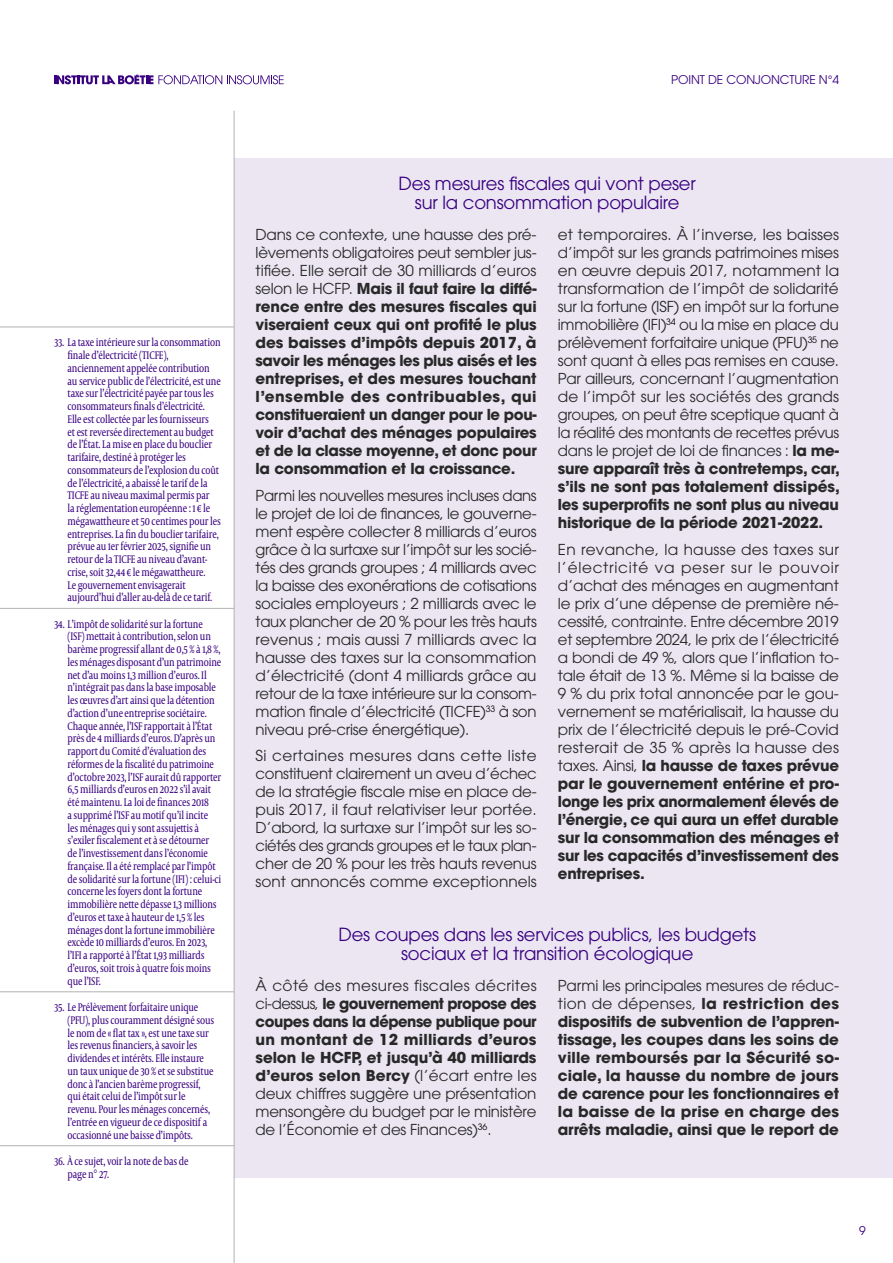
<style>
.page{position:relative;width:893px;height:1263px;background:#fff}
.page>*{position:absolute;margin:0;border:0;box-sizing:border-box;transform-origin:0 0}
.Intertitres{font:18px/19.5px "ITC Avant Garde Pro";letter-spacing:-.01em;color:#390080;text-align:center}
.Texte_courant{font:15px/18px "ITC Avant Garde Pro";letter-spacing:-.015em;color:#282828;text-align:justify}
.Texte_courant-2{font:700 15px/18px "ITC Avant Garde Pro";letter-spacing:-.015em;color:#282828;text-align:justify}
.t1{font:12px "ITC Avant Garde Pro";letter-spacing:-.01em;color:#390080}
.t2{font:11.25px/12.8px "Capitolium News 2";letter-spacing:-.015em;color:#390080;scale:.8 1}
.s1{font-weight:400}
.s2{font-weight:700}
</style>
<div class="page">
<div style="left:234px;top:158px;width:659px;height:1020px;background:#ebe6f2"></div>
<svg style="left:54px;top:75px;width:230px;height:9px"></svg>
<hr style="left:234px;top:111px;width:1px;height:1152px;background:#b3b2b2">
<hr style="left:0;top:327px;width:234px;height:1px;background:#b3b2b2">
<hr style="left:0;top:608px;width:234px;height:1px;background:#b3b2b2">
<hr style="left:0;top:991px;width:234px;height:1px;background:#b3b2b2">
<hr style="left:0;top:1145px;width:234px;height:1px;background:#b3b2b2">
<p class="t1" style="left:671px;top:72px;width:169px">POINT DE CONJONCTURE N°4</p>
<p class="t2" style="left:68px;top:336px;width:193px;text-indent:-14px">33. La taxe intérieure sur la consommation finale d’électricité (TICFE), anciennement appelée contribution au service public de l’électricité, est une taxe sur l’électricité payée par tous les consommateurs finals d’électricité.<br>Elle est collectée par les fournisseurs<br>et est reversée directement au budget de l’État. La mise en place du bouclier tarifaire, destiné à protéger les consommateurs de l’explosion du coût de l’électricité, a abaissé le tarif de la TICFE au niveau maximal permis par<br>la réglementation européenne : 1 € le mégawattheure et 50 centimes pour les entreprises. La fin du bouclier tarifaire, prévue au 1er février 2025, signifie un retour de la TICFE au niveau d’avant&shy;crise, soit 32,44 € le mégawattheure.<br>Le gouvernement envisagerait aujourd’hui d’aller au-delà de ce tarif.</p>
<p class="t2" style="left:68px;top:617px;width:194px;text-indent:-14px">34. L’impôt de solidarité sur la fortune (ISF) mettait à contribution, selon un barème progressif allant de 0,5 % à 1,8 %, les ménages disposant d’un patrimoine net d’au moins 1,3 million d’euros. Il n’intégrait pas dans la base imposable les œuvres d’art ainsi que la détention d’action d’une entreprise sociétaire.<br>Chaque année, l’ISF rapportait à l’État près de 4 milliards d’euros. D’après un rapport du Comité d’évaluation des réformes de la fiscalité du patrimoine d’octobre 2023, l’ISF aurait dû rapporter 6,5 milliards d’euros en 2022 s’il avait été maintenu. La loi de finances 2018<br>a supprimé l’ISF au motif qu’il incite les ménages qui y sont assujettis à s’exiler fiscalement et à se détourner de l’investissement dans l’économie française. Il a été remplacé par l’impôt de solidarité sur la fortune (IFI) : celui-ci concerne les foyers dont la fortune immobilière nette dépasse 1,3 millions d’euros et taxe à hauteur de 1,5 % les ménages dont la fortune immobilière excède 10 milliards d’euros. En 2023, l’IFI a rapporté à l’État 1,93 milliards d’euros, soit trois à quatre fois moins que l’ISF.</p>
<p class="t2" style="left:68px;top:1000px;width:185px;text-indent:-14px">35. Le Prélèvement forfaitaire unique (PFU), plus couramment désigné sous le nom de « flat tax », est une taxe sur les revenus financiers, à savoir les dividendes et intérêts. Elle instaure un taux unique de 30 % et se substitue donc à l’ancien barème progressif, qui était celui de l’impôt sur le revenu. Pour les ménages concernés, l’entrée en vigueur de ce dispositif a occasionné une baisse d’impôts.</p>
<p class="t2" style="left:68px;top:1154px;width:153px;text-indent:-14px">36. À ce sujet, voir la note de bas de page n° 27.</p>
<p class="Intertitres" style="left:399px;top:173px;width:299px">Des mesures fiscales qui vont peser sur la consommation populaire</p>
<p class="Texte_courant-2" style="left:256px;top:225px;width:283px"><span class="s1">Dans ce contexte, une hausse des pré&shy;lèvements obligatoires peut sembler jus&shy;tifiée. Elle serait de 30 milliards d’euros selon le HCFP.</span> Mais il faut faire la diffé&shy;rence entre des mesures fiscales qui viseraient ceux qui ont profité le plus des baisses d’impôts depuis 2017, à savoir les ménages les plus aisés et les entreprises, et des mesures touchant l’ensemble des contribuables, qui constitueraient un danger pour le pou&shy;voir d’achat des ménages populaires et de la classe moyenne, et donc pour la consommation et la croissance.</p>
<p class="Texte_courant" style="left:256px;top:486px;width:283px">Parmi les nouvelles mesures incluses dans le projet de loi de finances, le gouverne&shy;ment espère collecter 8 milliards d’euros grâce à la surtaxe sur l’impôt sur les socié&shy;tés des grands groupes ; 4 milliards avec la baisse des exonérations de cotisations sociales employeurs ; 2 milliards avec le taux plancher de 20 % pour les très hauts revenus ; mais aussi 7 milliards avec la hausse des taxes sur la consommation d’électricité (dont 4 milliards grâce au retour de la taxe intérieure sur la consom&shy;mation finale d’électricité (TICFE)<sup>33</sup> à son niveau pré-crise énergétique).</p>
<p class="Texte_courant" style="left:256px;top:746px;width:283px">Si certaines mesures dans cette liste constituent clairement un aveu d’échec de la stratégie fiscale mise en place de&shy;puis 2017, il faut relativiser leur portée.<br>D’abord, la surtaxe sur l’impôt sur les so&shy;ciétés des grands groupes et le taux plan&shy;cher de 20 % pour les très hauts revenus sont annoncés comme exceptionnels</p>
<p class="Texte_courant" style="left:558px;top:225px;width:283px">et temporaires. À l’inverse, les baisses d’impôt sur les grands patrimoines mises en œuvre depuis 2017, notamment la transformation de l’impôt de solidarité sur la fortune (ISF) en impôt sur la fortune immobilière (IFI)<sup>34</sup> ou la mise en place du prélèvement forfaitaire unique (PFU)<sup>35</sup> ne sont quant à elles pas remises en cause.<br>Par ailleurs, concernant l’augmentation de l’impôt sur les sociétés des grands groupes, on peut être sceptique quant à la réalité des montants de recettes prévus dans le projet de loi de finances : <span class="s2">la me&shy;sure apparaît très à contretemps, car, s’ils ne sont pas totalement dissipés, les superprofits ne sont plus au niveau historique de la période 2021-2022.</span></p>
<p class="Texte_courant" style="left:558px;top:540px;width:283px">En revanche, la hausse des taxes sur l’électricité va peser sur le pouvoir d’achat des ménages en augmentant le prix d’une dépense de première né&shy;cessité, contrainte. Entre décembre 2019 et septembre 2024, le prix de l’électricité a bondi de 49 %, alors que l’inflation to&shy;tale était de 13 %. Même si la baisse de 9 % du prix total annoncée par le gou&shy;vernement se matérialisait, la hausse du prix de l’électricité depuis le pré-Covid resterait de 35 % après la hausse des taxes. Ainsi, <span class="s2">la hausse de taxes prévue par le gouvernement entérine et pro&shy;longe les prix anormalement élevés de l’énergie, ce qui aura un effet durable sur la consommation des ménages et sur les capacités d’investissement des entreprises.</span></p>
<p class="Intertitres" style="left:338px;top:924px;width:419px">Des coupes dans les services publics, les budgets sociaux et la transition écologique</p>
<p class="Texte_courant" style="left:256px;top:976px;width:283px">À côté des mesures fiscales décrites ci-dessus, <span class="s2">le gouvernement propose des coupes dans la dépense publique pour un montant de 12 milliards d’euros selon le HCFP, et jusqu’à 40 milliards d’euros selon Bercy</span> (l’écart entre les deux chiffres suggère une présentation mensongère du budget par le ministère de l’Économie et des Finances)<sup>36</sup>.</p>
<p class="Texte_courant-2" style="left:558px;top:976px;width:283px"><span class="s1">Parmi les principales mesures de réduc&shy;tion de dépenses,</span> la restriction des dispositifs de subvention de l’appren&shy;tissage, les coupes dans les soins de ville remboursés par la Sécurité so&shy;ciale, la hausse du nombre de jours de carence pour les fonctionnaires et la baisse de la prise en charge des arrêts maladie, ainsi que le report de</p>
<p class="t1" style="left:859px;top:1223px;width:8px">9</p>
</div>
